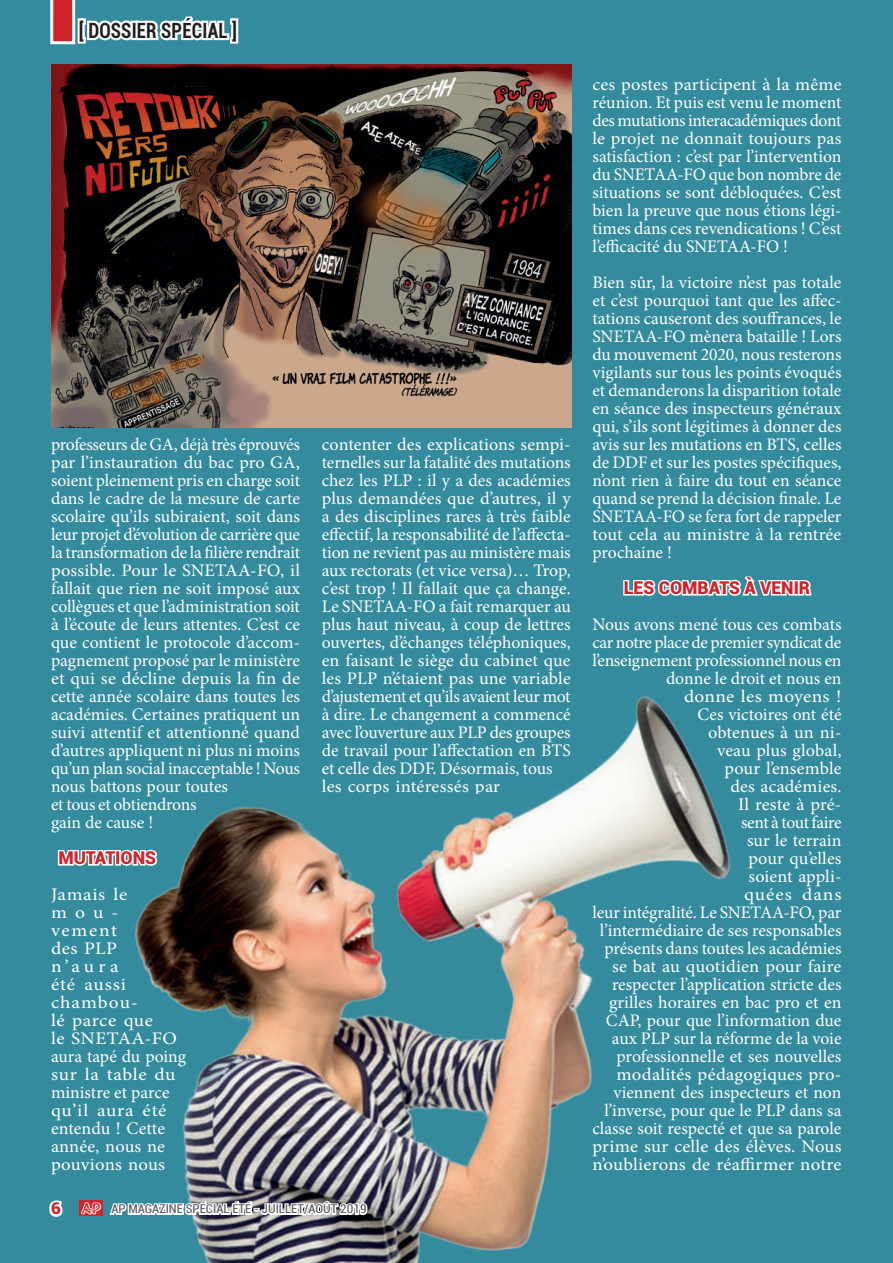
<style>
.page{position:relative;width:893px;height:1263px;background:#338b9d}
.page>*{position:absolute;margin:0;border:0;box-sizing:border-box;transform-origin:0 0}
.t1{font:700 condensed 21px "Roboto";letter-spacing:.01em;color:#231f20;scale:.9 1}
.t2{font:17.7px/18px "Minion Pro";color:#fff}
.t3{font:17.7px/18px "Minion Pro";color:#fff;text-align:justify;scale:1.04 1}
.t4{font:17.7px/18px "Minion Pro";letter-spacing:.02em;color:#fff;scale:1.1 1}
.t5{font:900 17.7px "Roboto";color:#d1232a}
.t6{font:900 16.2px "Roboto";color:#d1232a;scale:1.06 1}
.t7{font:condensed 12.15px "Roboto";color:#57585a;scale:1.06 1}
</style>
<div class="page">
<svg style="left:57px;top:850px;width:13px;height:16px"></svg>
<img style="left:70px;top:578px;width:742px;height:685px">
<hr style="left:892px;top:0;width:1px;height:1263px;background:#d1232a">
<img style="left:51px;top:64px;width:520px;height:363px">
<img style="left:892px;top:60px;width:1px;height:1160px">
<svg style="left:49px;top:1200px;width:14px;height:17px"></svg>
<svg style="left:108px;top:1186px;width:262px;height:46px"></svg>
<svg style="left:80px;top:1201px;width:23px;height:15px"></svg>
<svg style="left:81px;top:1202px;width:20px;height:12px"></svg>
<svg style="left:50px;top:0;width:189px;height:45px"></svg>
<p class="t1" style="left:79px;top:16px;width:177px">[ DOSSIER SPÉCIAL ]</p>
<p class="t2" style="left:51px;top:435px;width:251px">professeurs de GA, déjà très éprouvés par l’instauration du bac pro GA, soient pleinement pris en charge soit dans le cadre de la mesure de carte scolaire qu’ils subiraient, soit dans leur projet d’évolution de carrière que la transformation de la filière rendrait possible. Pour le SNETAA-FO, il fallait que rien ne soit imposé aux collègues et que l’administration soit à l’écoute de leurs attentes. C’est ce que contient le protocole d’accom&shy;pagnement proposé par le ministère et qui se décline depuis la fin de cette année scolaire dans toutes les académies. Certaines pratiquent un suivi attentif et attentionné quand d’autres appliquent ni plus ni moins qu’un plan social inacceptable ! Nous nous battons pour toutes<br>et tous et obtiendrons<br>gain de cause !</p>
<p class="t5" style="left:58px;top:845px;width:99px">MUTATIONS</p>
<p class="t4" style="left:51px;top:885px;width:124px">Jamais le mou&shy;vement<br>des PLP n’aura<br>été aussi chambou-<br>lé parce que<br>le SNETAA-FO aura tapé du poing sur la table du ministre et parce qu’il aura été entendu ! Cette année, nous ne pouvions nous</p>
<p class="t2" style="left:322px;top:435px;width:251px">contenter des explications sempi&shy;ternelles sur la fatalité des mutations chez les PLP : il y a des académies plus demandées que d’autres, il y a des disciplines rares à très faible effectif, la responsabilité de l’affecta&shy;tion ne revient pas au ministère mais aux rectorats (et vice versa)… Trop, c’est trop ! Il fallait que ça change.<br>Le SNETAA-FO a fait remarquer au plus haut niveau, à coup de lettres ouvertes, d’échanges téléphoniques, en faisant le siège du cabinet que les PLP n’étaient pas une variable d’ajustement et qu’ils avaient leur mot à dire. Le changement a commencé avec l’ouverture aux PLP des groupes de travail pour l’affectation en BTS et celle des DDF. Désormais, tous les corps intéressés par</p>
<p class="t6" style="left:51px;top:1197px;width:11px">6</p>
<p class="t7" style="left:111px;top:1201px;width:242px">AP MAGAZINE SPÉCIAL ÉTÉ - JUILLET/AOÛT 2019</p>
<p class="t3" style="left:592px;top:75px;width:241px">ces postes participent à la même réunion. Et puis est venu le moment des mutations interacadémiques dont le projet ne donnait toujours pas satisfaction : c’est par l’intervention du SNETAA-FO que bon nombre de situations se sont débloquées. C’est bien la preuve que nous étions légi&shy;times dans ces revendications ! C’est l’efficacité du SNETAA-FO !</p>
<p class="t2" style="left:592px;top:273px;width:251px;text-align:justify">Bien sûr, la victoire n’est pas totale et c’est pourquoi tant que les affec&shy;tations causeront des souffrances, le SNETAA-FO mènera bataille ! Lors du mouvement 2020, nous resterons vigilants sur tous les points évoqués et demanderons la disparition totale en séance des inspecteurs généraux qui, s’ils sont légitimes à donner des avis sur les mutations en BTS, celles de DDF et sur les postes spécifiques, n’ont rien à faire du tout en séance quand se prend la décision finale. Le SNETAA-FO se fera fort de rappeler tout cela au ministre à la rentrée prochaine !</p>
<p class="t5" style="left:624px;top:575px;width:188px">LES COMBATS À VENIR</p>
<p class="t2" style="left:592px;top:615px;width:251px;text-align:right">Nous avons mené tous ces combats car notre place de premier syndicat de l’enseignement professionnel nous en donne le droit et nous en<br>donne les moyens !<br>Ces victoires ont été<br>obtenues à un ni-<br>veau plus global,<br>pour l’ensemble<br>des académies.<br>Il reste à pré-<br>sent à tout faire<br>sur le terrain<br>pour qu’elles<br>soient appli-<br>quées dans<br>leur intégralité. Le SNETAA-FO, par l’intermédiaire de ses responsables présents dans toutes les académies se bat au quotidien pour faire respecter l’application stricte des grilles horaires en bac pro et en<br>CAP, pour que l’information due aux PLP sur la réforme de la voie professionnelle et ses nouvelles modalités pédagogiques pro&shy;viennent des inspecteurs et non l’inverse, pour que le PLP dans sa classe soit respecté et que sa parole prime sur celle des élèves. Nous n’oublierons de réaffirmer notre</p>
</div>
